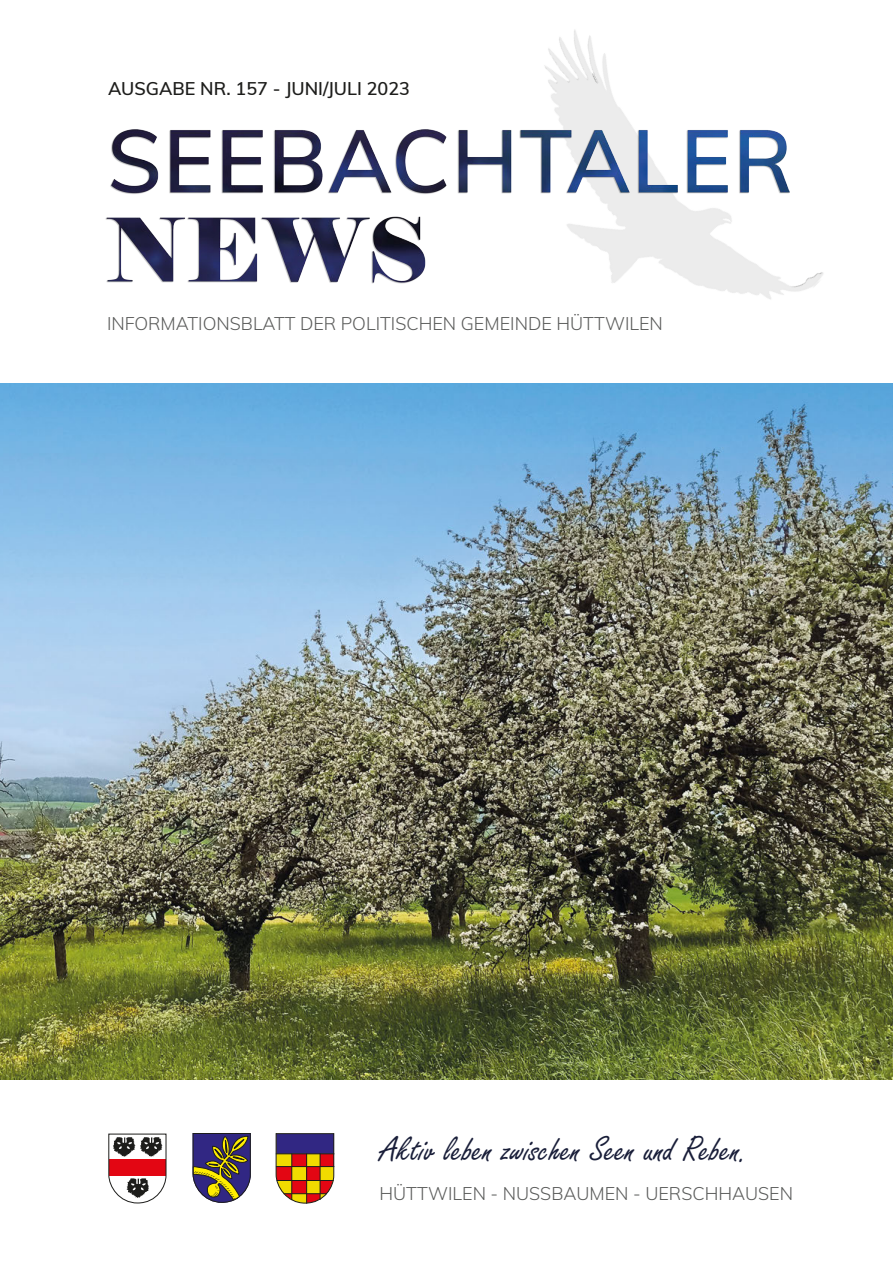
<style>
.page{position:relative;width:893px;height:1263px;background:#fff}
.page>*{position:absolute;margin:0;border:0;box-sizing:border-box;transform-origin:0 0}
.t1{font:37.5px "Freestyle Script";color:#191e39}
.t2{font:300 18px "Muli";color:#5a5b5a}
.t3{font:600 18px "Muli";color:#1d1d1b}
</style>
<div class="page">
<img style="left:0;top:383px;width:893px;height:697px">
<svg style="left:276px;top:1133px;width:58px;height:70px;background:#9f5d3f"></svg>
<svg style="left:193px;top:1133px;width:58px;height:70px;background:#675f5e"></svg>
<img style="left:461px;top:30px;width:368px;height:356px">
<svg style="left:108px;top:1134px;width:58px;height:69px"></svg>
<img style="left:105px;top:130px;width:684px;height:153px">
<p class="t3" style="left:108px;top:75px;width:303px">AUSGABE NR. 157 - JUNI/JULI 2023</p>
<p class="t2" style="left:107px;top:310px;width:557px">INFORMATIONSBLATT DER POLITISCHEN GEMEINDE HÜTTWILEN</p>
<h1 class="t1" style="left:381px;top:1129px;width:369px">Aktiv leben zwischen Seen und Reben.</h1>
<p class="t2" style="left:379px;top:1180px;width:415px">HÜTTWILEN - NUSSBAUMEN - UERSCHHAUSEN</p>
</div>
